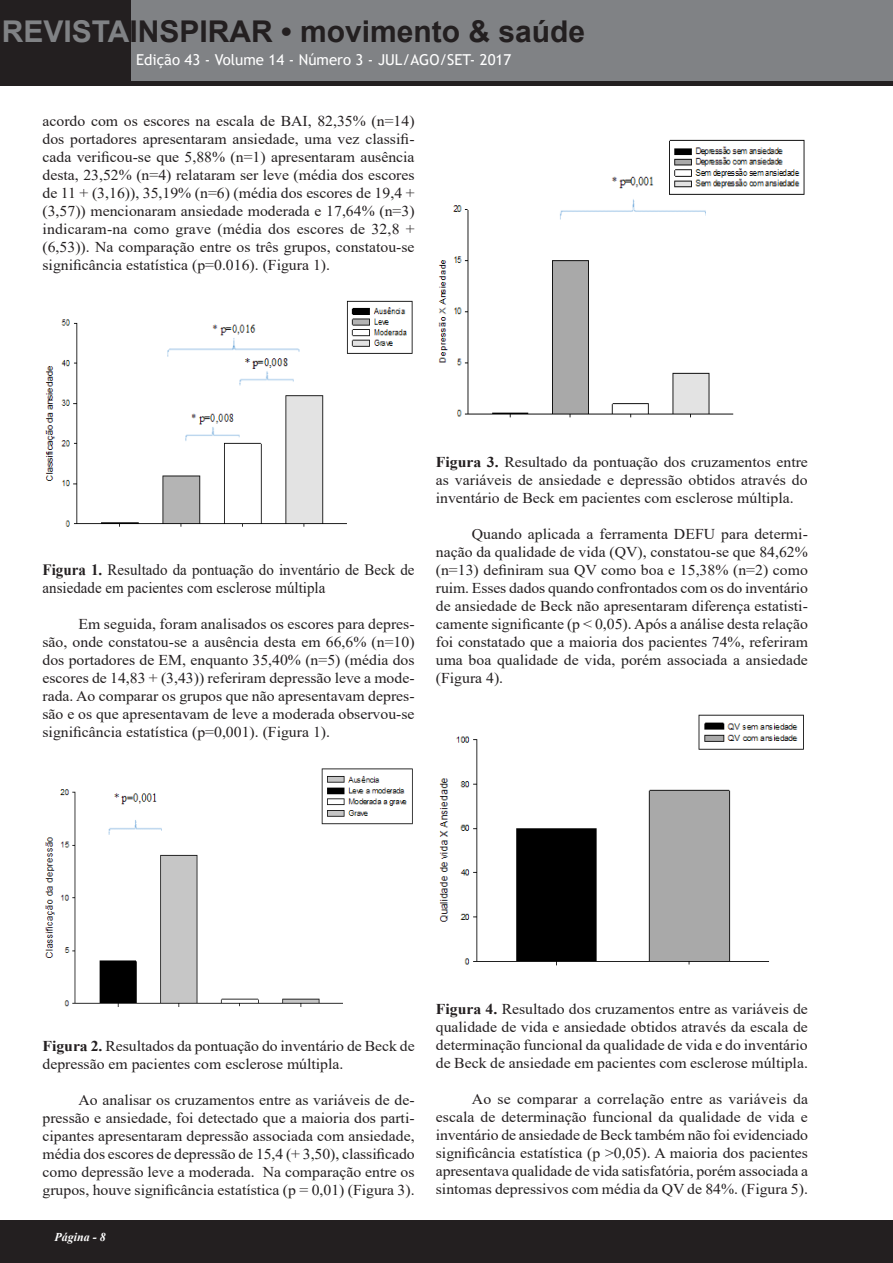
<style>
.page{position:relative;width:893px;height:1263px;background:#fff}
.page>*{position:absolute;margin:0;border:0;box-sizing:border-box;transform-origin:0 0}
.t1{font:700 30px "Arial";color:#231f20}
.Corpo_do_texto{font:15.75px/18px "Times New Roman";color:#231f20;scale:.95 1}
.Corpo_do_texto-2{font:15px/18px "Times New Roman";color:#231f20;text-align:justify;scale:1.05 1}
.t2{font:15px "Trebuchet MS";color:#fff}
.t3{font:italic 700 12px "Times New Roman";color:#fff}
.s1{color:#808285}
.s2{font-weight:700}
</style>
<div class="page">
<div style="left:0;top:0;width:893px;height:85px;background:#231f20"></div>
<div style="left:0;top:1220px;width:893px;height:43px;background:#231f20"></div>
<div style="left:132px;top:0;width:761px;height:80px;background:#808285"></div>
<img style="left:45px;top:300px;width:368px;height:227px">
<img style="left:45px;top:768px;width:368px;height:239px">
<img style="left:438px;top:139px;width:367px;height:279px">
<img style="left:439px;top:714px;width:365px;height:252px">
<h1 class="t1" style="left:2px;top:11px;width:585px"><span class="s1">REVISTA</span>INSPIRAR • movimento &amp; saúde</h1>
<p class="t2" style="left:136px;top:50px;width:377px">Edição 43 - Volume 14 - Número 3 - JUL/AGO/SET- 2017</p>
<p class="Corpo_do_texto-2" style="left:43px;top:111px;width:356px">acordo com os escores na escala de BAI, 82,35% (n=14) dos portadores apresentaram ansiedade, uma vez classifi&shy;cada verificou-se que 5,88% (n=1) apresentaram ausência desta, 23,52% (n=4) relataram ser leve (média dos escores de 11 + (3,16)), 35,19% (n=6) (média dos escores de 19,4 + (3,57)) mencionaram ansiedade moderada e 17,64% (n=3) indicaram-na como grave (média dos escores de 32,8 + (6,53)). Na comparação entre os três grupos, constatou-se significância estatística (p=0.016). (Figura 1).</p>
<p class="Corpo_do_texto" style="left:43px;top:560px;width:393px"><span class="s2">Figura 1.</span> Resultado da pontuação do inventário de Beck de ansiedade em pacientes com esclerose múltipla</p>
<p class="Corpo_do_texto-2" style="left:43px;top:614px;width:356px;text-indent:36px">Em seguida, foram analisados os escores para depres&shy;são, onde constatou-se a ausência desta em 66,6% (n=10) dos portadores de EM, enquanto 35,40% (n=5) (média dos escores de 14,83 + (3,43)) referiram depressão leve a mode&shy;rada. Ao comparar os grupos que não apresentavam depres&shy;são e os que apresentavam de leve a moderada observou-se significância estatística (p=0,001). (Figura 1).</p>
<p class="Corpo_do_texto-2" style="left:436px;top:452px;width:356px"><span class="s2">Figura 3.</span> Resultado da pontuação dos cruzamentos entre as variáveis de ansiedade e depressão obtidos através do inventário de Beck em pacientes com esclerose múltipla.</p>
<p class="Corpo_do_texto-2" style="left:436px;top:524px;width:356px;text-indent:36px">Quando aplicada a ferramenta DEFU para determi&shy;nação da qualidade de vida (QV), constatou-se que 84,62% (n=13) definiram sua QV como boa e 15,38% (n=2) como ruim. Esses dados quando confrontados com os do inventário de ansiedade de Beck não apresentaram diferença estatisti&shy;camente significante (p &lt; 0,05). Após a análise desta relação foi constatado que a maioria dos pacientes 74%, referiram uma boa qualidade de vida, porém associada a ansiedade (Figura 4).</p>
<p class="Corpo_do_texto-2" style="left:43px;top:1036px;width:356px"><span class="s2">Figura 2.</span> Resultados da pontuação do inventário de Beck de depressão em pacientes com esclerose múltipla.</p>
<p class="Corpo_do_texto-2" style="left:43px;top:1090px;width:356px;text-indent:36px">Ao analisar os cruzamentos entre as variáveis de de&shy;pressão e ansiedade, foi detectado que a maioria dos parti&shy;cipantes apresentaram depressão associada com ansiedade, média dos escores de depressão de 15,4 (+ 3,50), classificado como depressão leve a moderada. Na comparação entre os grupos, houve significância estatística (p = 0,01) (Figura 3).</p>
<p class="t3" style="left:55px;top:1229px;width:53px">Página - 8</p>
<p class="Corpo_do_texto-2" style="left:436px;top:999px;width:356px"><span class="s2">Figura 4.</span> Resultado dos cruzamentos entre as variáveis de qualidade de vida e ansiedade obtidos através da escala de determinação funcional da qualidade de vida e do inventário de Beck de ansiedade em pacientes com esclerose múltipla.</p>
<p class="Corpo_do_texto-2" style="left:436px;top:1089px;width:356px;text-indent:36px">Ao se comparar a correlação entre as variáveis da escala de determinação funcional da qualidade de vida e inventário de ansiedade de Beck também não foi evidenciado significância estatística (p &gt;0,05). A maioria dos pacientes apresentava qualidade de vida satisfatória, porém associada a sintomas depressivos com média da QV de 84%. (Figura 5).</p>
</div>
